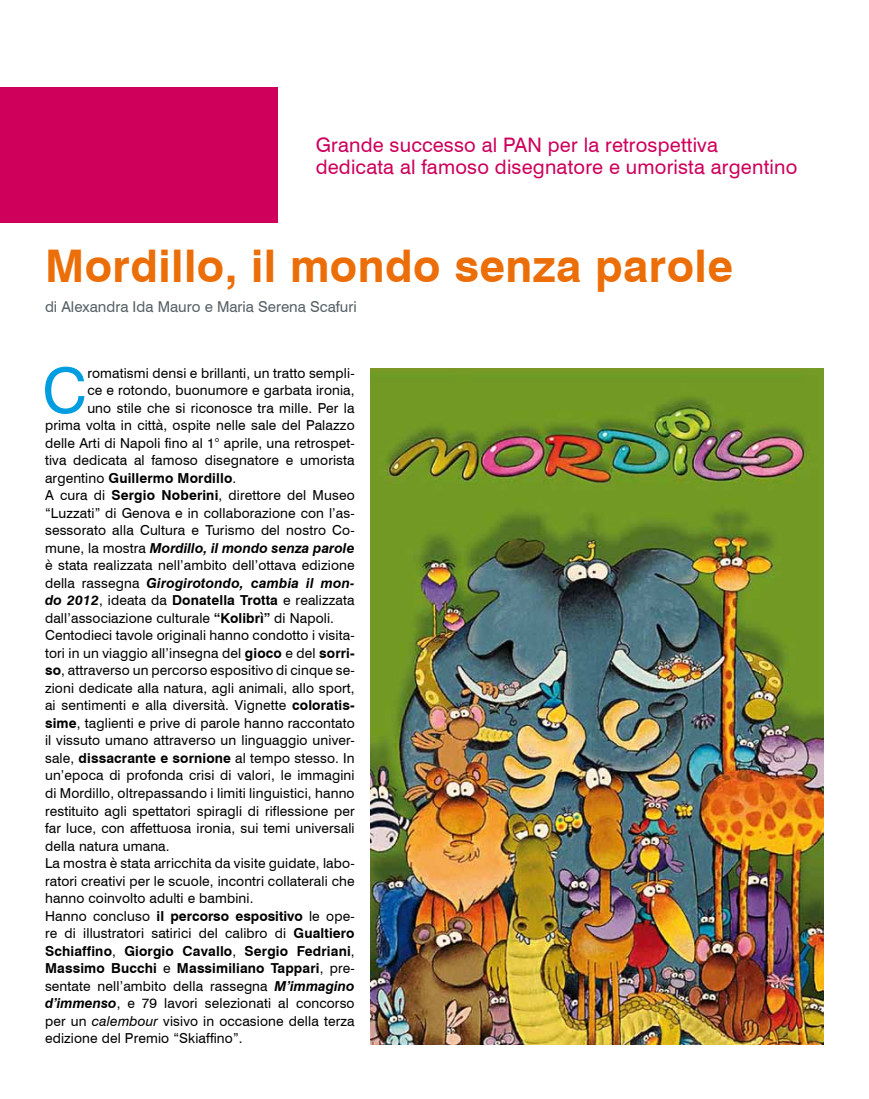
<style>
.page{position:relative;width:869px;height:1099px;background:#fff}
.page>*{position:absolute;margin:0;border:0;box-sizing:border-box;transform-origin:0 0}
.t1{font:62.38px "Swiss 721 BT";color:#009ee0}
.t2{font:700 45px "Swiss 721 BT";color:#eb6e08}
.t3{font:20px/21.2px "Swiss 721 BT";letter-spacing:.01em;color:#ce005c}
.t4{font:15px "Swiss 721 BT";color:#576065}
.t5{font:13.75px "Swiss 721 BT";letter-spacing:.01em;color:#000}
.t6{font:700 13.75px "Swiss 721 BT";letter-spacing:.01em;color:#000}
.t7{font:italic 700 13.75px "Swiss 721 BT";color:#000}
.s1{font-weight:400}
.s2{font-weight:700}
.s3{font-weight:400;font-style:normal}
.s4{font-weight:700;font-style:italic}
.s5{font-style:italic}
</style>
<div class="page">
<div style="left:0;top:87px;width:277px;height:136px;background:#ce005c"></div>
<img style="left:370px;top:369px;width:453px;height:675px">
<h3 class="t3" style="left:315px;top:134px;width:483px">Grande successo al PAN per la retrospettiva dedicata al famoso disegnatore e umorista argentino</h3>
<h2 class="t2" style="left:45px;top:239px;width:689px">Mordillo, il mondo senza parole</h2>
<p class="t4" style="left:45px;top:298px;width:313px">di Alexandra Ida Mauro e Maria Serena Scafuri</p>
<h1 class="t1" style="left:42px;top:352px;width:46px">C</h1>
<p class="t5" style="left:87px;top:364px;width:269px">romatismi densi e brillanti, un tratto sempli-</p>
<p class="t5" style="left:87px;top:382px;width:269px">ce e rotondo, buonumore e garbata ironia,</p>
<p class="t5" style="left:87px;top:399px;width:269px">uno stile che si riconosce tra mille. Per la</p>
<p class="t5" style="left:45px;top:417px;width:311px">prima volta in città, ospite nelle sale del Palazzo</p>
<p class="t5" style="left:45px;top:434px;width:311px">delle Arti di Napoli fino al 1° aprile, una retrospet-</p>
<p class="t5" style="left:45px;top:452px;width:311px">tiva dedicata al famoso disegnatore e umorista</p>
<p class="t6" style="left:45px;top:469px;width:193px"><span class="s1">argentino</span> Guillermo Mordillo<span class="s1">.</span></p>
<p class="t5" style="left:45px;top:487px;width:311px">A cura di <span class="s2">Sergio Noberini</span>, direttore del Museo</p>
<p class="t5" style="left:45px;top:504px;width:311px">“Luzzati” di Genova e in collaborazione con l’as-</p>
<p class="t5" style="left:45px;top:522px;width:311px">sessorato alla Cultura e Turismo del nostro Co-</p>
<p class="t7" style="left:45px;top:539px;width:311px"><span class="s3">mune, la mostra</span> Mordillo, il mondo senza parole</p>
<p class="t5" style="left:45px;top:557px;width:311px">è stata realizzata nell’ambito dell’ottava edizione</p>
<p class="t7" style="left:45px;top:574px;width:311px"><span class="s3">della rassegna</span> Girogirotondo, cambia il mon-</p>
<p class="t5" style="left:45px;top:592px;width:311px"><span class="s4">do 2012</span>, ideata da <span class="s2">Donatella Trotta</span> e realizzata</p>
<p class="t5" style="left:45px;top:609px;width:290px">dall’associazione culturale <span class="s2">“Kolibrì”</span> di Napoli.</p>
<p class="t5" style="left:45px;top:627px;width:311px">Centodieci tavole originali hanno condotto i visita-</p>
<p class="t5" style="left:45px;top:644px;width:311px">tori in un viaggio all’insegna del <span class="s2">gioco</span> e del <span class="s2">sorri-</span></p>
<p class="t5" style="left:45px;top:662px;width:311px"><span class="s2">so</span>, attraverso un percorso espositivo di cinque se-</p>
<p class="t5" style="left:45px;top:679px;width:311px">zioni dedicate alla natura, agli animali, allo sport,</p>
<p class="t5" style="left:45px;top:697px;width:311px">ai sentimenti e alla diversità. Vignette <span class="s2">coloratis-</span></p>
<p class="t5" style="left:45px;top:714px;width:311px"><span class="s2">sime</span>, taglienti e prive di parole hanno raccontato</p>
<p class="t5" style="left:45px;top:732px;width:311px">il vissuto umano attraverso un linguaggio univer-</p>
<p class="t5" style="left:45px;top:749px;width:311px">sale, <span class="s2">dissacrante e sornione</span> al tempo stesso. In</p>
<p class="t5" style="left:45px;top:767px;width:311px">un’epoca di profonda crisi di valori, le immagini</p>
<p class="t5" style="left:45px;top:784px;width:311px">di Mordillo, oltrepassando i limiti linguistici, hanno</p>
<p class="t5" style="left:45px;top:802px;width:311px">restituito agli spettatori spiragli di riflessione per</p>
<p class="t5" style="left:45px;top:819px;width:311px">far luce, con affettuosa ironia, sui temi universali</p>
<p class="t5" style="left:45px;top:837px;width:126px">della natura umana.</p>
<p class="t5" style="left:45px;top:854px;width:311px">La mostra è stata arricchita da visite guidate, labo-</p>
<p class="t5" style="left:45px;top:872px;width:311px">ratori creativi per le scuole, incontri collaterali che</p>
<p class="t5" style="left:45px;top:889px;width:210px">hanno coinvolto adulti e bambini.</p>
<p class="t6" style="left:45px;top:907px;width:311px"><span class="s1">Hanno concluso</span> il percorso espositivo <span class="s1">le ope-</span></p>
<p class="t5" style="left:45px;top:924px;width:311px">re di illustratori satirici del calibro di <span class="s2">Gualtiero</span></p>
<p class="t6" style="left:45px;top:942px;width:311px">Schiaffino<span class="s1">,</span> Giorgio Cavallo<span class="s1">,</span> Sergio Fedriani<span class="s1">,</span></p>
<p class="t6" style="left:45px;top:959px;width:311px">Massimo Bucchi <span class="s1">e</span> Massimiliano Tappari<span class="s1">, pre-</span></p>
<p class="t5" style="left:45px;top:977px;width:311px">sentate nell’ambito della rassegna <span class="s4">M’immagino</span></p>
<p class="t5" style="left:45px;top:994px;width:311px"><span class="s4">d’immenso</span>, e 79 lavori selezionati al concorso</p>
<p class="t5" style="left:45px;top:1012px;width:311px">per un <span class="s5">calembour</span> visivo in occasione della terza</p>
<p class="t5" style="left:45px;top:1029px;width:199px">edizione del Premio “Skiaffino”.</p>
</div>
